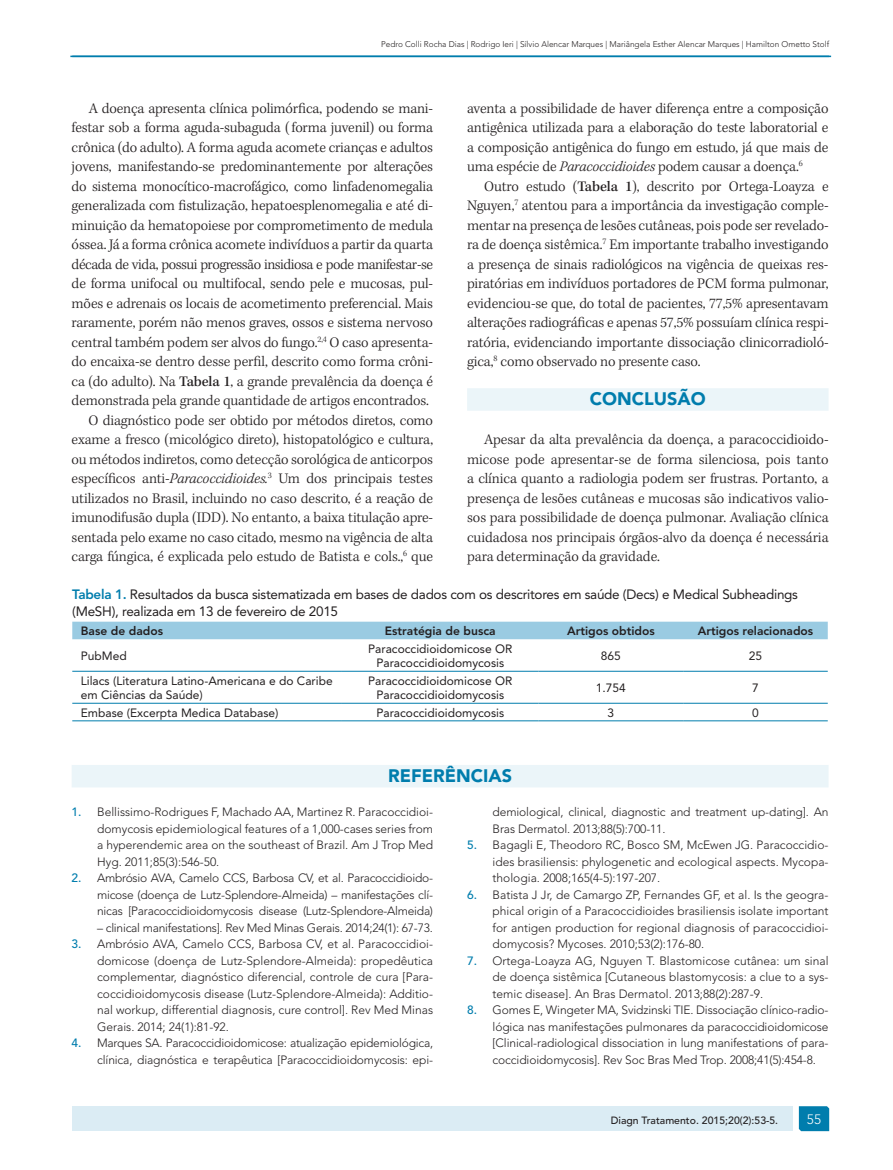
<style>
.page{position:relative;width:893px;height:1170px;background:#fff}
.page>*{position:absolute;margin:0;border:0;box-sizing:border-box;transform-origin:0 0}
.t1{font:900 18px "Avenir LT Std";color:#007dad}
.t2{font:300 15px/19.5px "Kepler Std";letter-spacing:-.01em;color:#231f20;text-align:justify}
.t3{font:13.5px/16.2px "Avenir LT Std";letter-spacing:-.02em;color:#231f20}
.t4{font:300 13.5px "Avenir LT Std";color:#fff}
.t5{font:300 12px/16.5px "Avenir LT Std";letter-spacing:-.01em;color:#231f20;text-align:justify}
.t6{font:12px/14.4px "Avenir LT Std";color:#231f20;text-align:center}
.t7{font:800 12px "Avenir LT Std";color:#231f20}
.t8{font:500 10.5px "Avenir LT Std";color:#231f20}
.t9{font:300 8.25px "Avenir LT Std";color:#231f20}
.s1{font-weight:500}
.s2{font-style:italic}
.s3{font-weight:800;color:#007dad}
.s4{font-weight:500;color:#007dad}
</style>
<div class="page">
<div style="left:467px;top:388px;width:362px;height:22px;background:#ebf5f9"></div>
<div style="left:72px;top:621px;width:756px;height:18px;background:#9acbe2"></div>
<hr style="left:72px;top:671px;width:270px;height:1px;background:#007dad">
<hr style="left:342px;top:671px;width:197px;height:1px;background:#007dad">
<hr style="left:539px;top:671px;width:144px;height:1px;background:#007dad">
<hr style="left:683px;top:671px;width:145px;height:1px;background:#007dad">
<hr style="left:72px;top:703px;width:270px;height:1px;background:#007dad">
<hr style="left:342px;top:703px;width:197px;height:1px;background:#007dad">
<hr style="left:539px;top:703px;width:144px;height:1px;background:#007dad">
<hr style="left:683px;top:703px;width:145px;height:1px;background:#007dad">
<hr style="left:72px;top:720px;width:270px;height:1px;background:#007dad">
<hr style="left:342px;top:720px;width:197px;height:1px;background:#007dad">
<hr style="left:539px;top:720px;width:144px;height:1px;background:#007dad">
<hr style="left:683px;top:720px;width:145px;height:1px;background:#007dad">
<div style="left:72px;top:765px;width:757px;height:22px;background:#ebf5f9"></div>
<hr style="left:70px;top:56px;width:761px;height:1px;background:#007dad">
<svg style="left:799px;top:1106px;width:30px;height:24px"></svg>
<div style="left:72px;top:1106px;width:721px;height:24px;background:#dbecf4"></div>
<p class="t9" style="left:381px;top:39px;width:449px">Pedro Colli Rocha Dias | Rodrigo Ieri | Sílvio Alencar Marques | Mariângela Esther Alencar Marques | Hamilton Ometto Stolf</p>
<p class="t2" style="left:72px;top:99px;width:363px;text-align:right">A doença apresenta clínica polimórfica, podendo se mani&shy;festar sob a forma aguda-subaguda ( forma juvenil) ou forma crônica (do adulto). A forma aguda acomete crianças e adultos jovens, manifestando-se predominantemente por alterações do sistema monocítico-macrofágico, como linfadenomegalia generalizada com fistulização, hepatoesplenomegalia e até di&shy;minuição da hematopoiese por comprometimento de medula óssea. Já a forma crônica acomete indivíduos a partir da quarta década de vida, possui progressão insidiosa e pode manifestar-se de forma unifocal ou multifocal, sendo pele e mucosas, pul&shy;mões e adrenais os locais de acometimento preferencial. Mais raramente, porém não menos graves, ossos e sistema nervoso central também podem ser alvos do fungo.<sup>2,4</sup> O caso apresenta&shy;do encaixa-se dentro desse perfil, descrito como forma crôni&shy;ca (do adulto). Na <span class="s1">Tabela 1</span>, a grande prevalência da doença é demonstrada pela grande quantidade de artigos encontrados.<br>O diagnóstico pode ser obtido por métodos diretos, como exame a fresco (micológico direto), histopatológico e cultura, ou métodos indiretos, como detecção sorológica de anticorpos específicos anti-<span class="s2">Paracoccidioides.</span><sup>3</sup> Um dos principais testes utilizados no Brasil, incluindo no caso descrito, é a reação de imunodifusão dupla (IDD). No entanto, a baixa titulação apre&shy;sentada pelo exame no caso citado, mesmo na vigência de alta carga fúngica, é explicada pelo estudo de Batista e cols.,<sup>6</sup> que</p>
<p class="t2" style="left:467px;top:99px;width:363px">aventa a possibilidade de haver diferença entre a composição antigênica utilizada para a elaboração do teste laboratorial e a composição antigênica do fungo em estudo, já que mais de uma espécie de <span class="s2">Paracoccidioides</span> podem causar a doença.<sup>6</sup></p>
<p class="t2" style="left:467px;top:177px;width:363px;text-indent:17px">Outro estudo (<span class="s1">Tabela 1</span>), descrito por Ortega-Loayza e Nguyen,<sup>7</sup> atentou para a importância da investigação comple&shy;mentar na presença de lesões cutâneas, pois pode ser revelado&shy;ra de doença sistêmica.<sup>7</sup> Em importante trabalho investigando a presença de sinais radiológicos na vigência de queixas res&shy;piratórias em indivíduos portadores de PCM forma pulmonar, evidenciou-se que, do total de pacientes, 77,5% apresentavam alterações radiográficas e apenas 57,5% possuíam clínica respi&shy;ratória, evidenciando importante dissociação clinicorradioló&shy;gica,<sup>8</sup> como observado no presente caso.</p>
<p class="t1" style="left:590px;top:388px;width:117px">CONCLUSÃO</p>
<p class="t2" style="left:467px;top:430px;width:363px;text-indent:17px">Apesar da alta prevalência da doença, a paracoccidioido&shy;micose pode apresentar-se de forma silenciosa, pois tanto a clínica quanto a radiologia podem ser frustras. Portanto, a presença de lesões cutâneas e mucosas são indicativos valio&shy;sos para possibilidade de doença pulmonar. Avaliação clínica cuidadosa nos principais órgãos-alvo da doença é necessária para determinação da gravidade.</p>
<p class="t3" style="left:72px;top:586px;width:727px"><span class="s3">Tabela 1.</span> Resultados da busca sistematizada em bases de dados com os descritores em saúde (Decs) e Medical Subheadings (MeSH), realizada em 13 de fevereiro de 2015</p>
<p class="t7" style="left:81px;top:623px;width:84px">Base de dados</p>
<p class="t7" style="left:385px;top:623px;width:112px">Estratégia de busca</p>
<p class="t7" style="left:567px;top:623px;width:89px">Artigos obtidos</p>
<p class="t7" style="left:698px;top:623px;width:117px">Artigos relacionados</p>
<p class="t6" style="left:81px;top:648px;width:48px">PubMed</p>
<p class="t6" style="left:368px;top:641px;width:146px">Paracoccidioidomicose OR<br>Paracoccidioidomycosis</p>
<p class="t6" style="left:601px;top:648px;width:22px">865</p>
<p class="t6" style="left:749px;top:648px;width:15px">25</p>
<p class="t6" style="left:81px;top:673px;width:253px;text-align:left">Lilacs (Literatura Latino-Americana e do Caribe em Ciências da Saúde)</p>
<p class="t6" style="left:368px;top:673px;width:146px">Paracoccidioidomicose OR<br>Paracoccidioidomycosis</p>
<p class="t6" style="left:596px;top:680px;width:32px">1.754</p>
<p class="t6" style="left:752px;top:680px;width:8px">7</p>
<p class="t6" style="left:81px;top:705px;width:199px">Embase (Excerpta Medica Database)</p>
<p class="t6" style="left:376px;top:705px;width:129px">Paracoccidioidomycosis</p>
<p class="t6" style="left:608px;top:705px;width:8px">3</p>
<p class="t6" style="left:752px;top:705px;width:8px">0</p>
<p class="t1" style="left:388px;top:764px;width:126px">REFERÊNCIAS</p>
<p class="t5" style="left:97px;top:803px;width:337px;text-indent:-26px"><span class="s4">1.</span> Bellissimo-Rodrigues F, Machado AA, Martinez R. Paracoccidioi&shy;domycosis epidemiological features of a 1,000-cases series from a hyperendemic area on the southeast of Brazil. Am J Trop Med Hyg. 2011;85(3):546-50.</p>
<p class="t5" style="left:97px;top:869px;width:337px;text-indent:-26px"><span class="s4">2.</span> Ambrósio AVA, Camelo CCS, Barbosa CV, et al. Paracoccidioido&shy;micose (doença de Lutz-Splendore-Almeida) – manifestações clí&shy;nicas [Paracoccidioidomycosis disease (Lutz-Splendore-Almeida)</p>
<p class="t5" style="left:97px;top:919px;width:337px">– clinical manifestations]. Rev Med Minas Gerais. 2014;24(1): 67-73.</p>
<p class="t5" style="left:97px;top:935px;width:337px;text-indent:-26px"><span class="s4">3.</span> Ambrósio AVA, Camelo CCS, Barbosa CV, et al. Paracoccidioi&shy;domicose (doença de Lutz-Splendore-Almeida): propedêutica complementar, diagnóstico diferencial, controle de cura [Para&shy;coccidioidomycosis disease (Lutz-Splendore-Almeida): Additio&shy;nal workup, differential diagnosis, cure control]. Rev Med Minas Gerais. 2014; 24(1):81-92.</p>
<p class="t5" style="left:72px;top:1034px;width:363px;text-align:right"><span class="s4">4.</span> Marques SA. Paracoccidioidomicose: atualização epidemiológica, clínica, diagnóstica e terapêutica [Paracoccidioidomycosis: epi-</p>
<p class="t5" style="left:493px;top:803px;width:337px">demiological, clinical, diagnostic and treatment up-dating]. An<br>Bras Dermatol. 2013;88(5):700-11.</p>
<p class="t5" style="left:493px;top:836px;width:337px;text-indent:-26px"><span class="s4">5.</span> Bagagli E, Theodoro RC, Bosco SM, McEwen JG. Paracoccidio&shy;ides brasiliensis: phylogenetic and ecological aspects. Mycopa&shy;thologia. 2008;165(4-5):197-207.</p>
<p class="t5" style="left:493px;top:886px;width:337px;text-indent:-26px"><span class="s4">6.</span> Batista J Jr, de Camargo ZP, Fernandes GF, et al. Is the geogra&shy;phical origin of a Paracoccidioides brasiliensis isolate important for antigen production for regional diagnosis of paracoccidioi&shy;domycosis? Mycoses. 2010;53(2):176-80.</p>
<p class="t5" style="left:493px;top:952px;width:337px;text-indent:-26px"><span class="s4">7.</span> Ortega-Loayza AG, Nguyen T. Blastomicose cutânea: um sinal de doença sistêmica [Cutaneous blastomycosis: a clue to a sys&shy;temic disease]. An Bras Dermatol. 2013;88(2):287-9.</p>
<p class="t5" style="left:493px;top:1001px;width:337px;text-indent:-26px"><span class="s4">8.</span> Gomes E, Wingeter MA, Svidzinski TIE. Dissociação clínico-radio&shy;lógica nas manifestações pulmonares da paracoccidioidomicose [Clinical-radiological dissociation in lung manifestations of para&shy;coccidioidomycosis]. Rev Soc Bras Med Trop. 2008;41(5):454-8.</p>
<p class="t8" style="left:611px;top:1114px;width:169px">Diagn Tratamento. 2015;20(2):53-5.</p>
<p class="t4" style="left:807px;top:1111px;width:16px">55</p>
</div>
